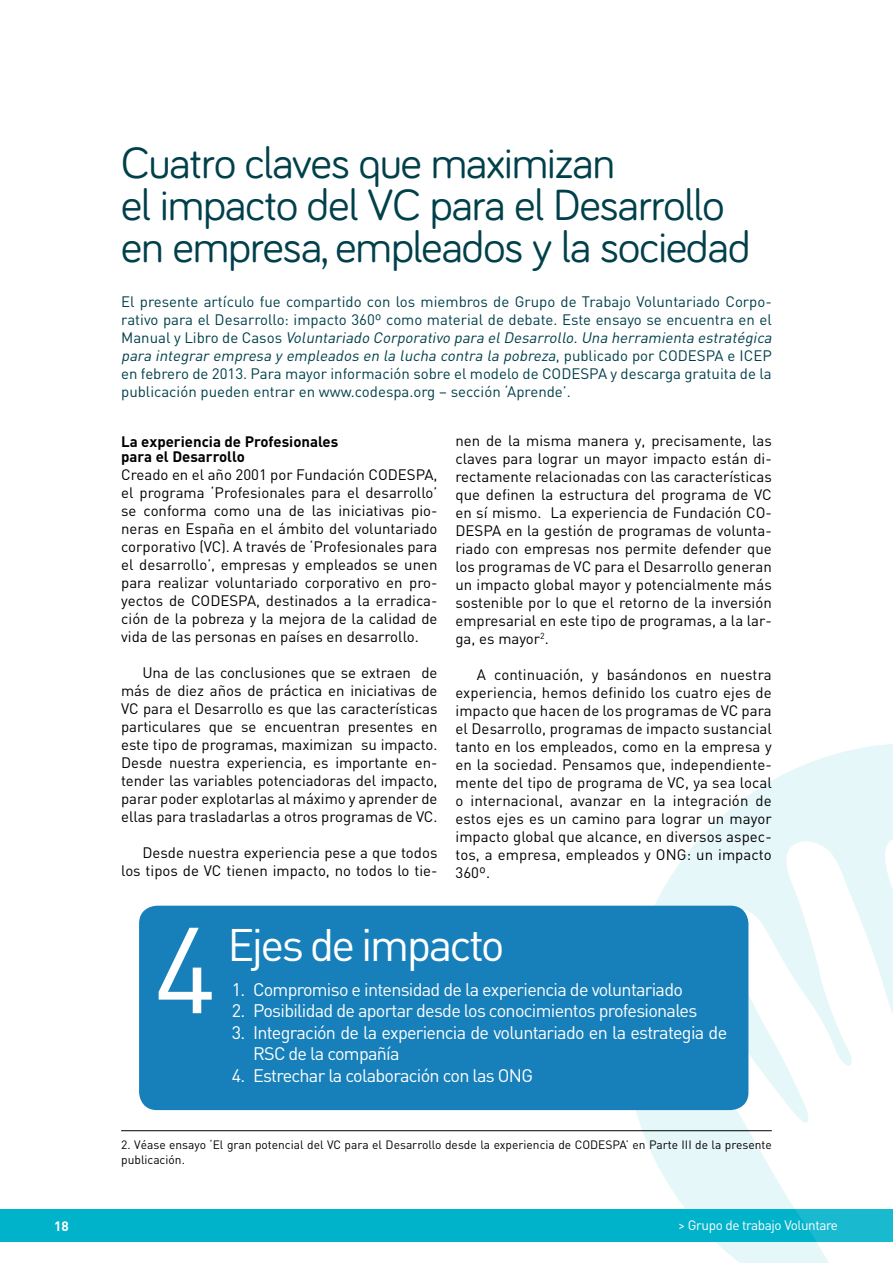
<style>
.page{position:relative;width:893px;height:1263px;background:#fff}
.page>*{position:absolute;margin:0;border:0;box-sizing:border-box;transform-origin:0 0}
.t1{font:120px "DIN";color:#fff}
.t2{font:45px/42px "Bariol";letter-spacing:-.02em;color:#00404a}
.t3{font:45px "DIN";letter-spacing:-.06em;color:#fff}
.t4{font:18px/21.6px "DIN";letter-spacing:-.04em;color:#fff}
.t5{font:15px/18px "DIN";color:#000;text-align:justify}
.t6{font:15px/18px "DIN";color:#00404a}
.t7{font:700 15px/15.8px "DIN";color:#000}
.t8{font:13.5px "DIN";letter-spacing:-.03em;color:#fff}
.t9{font:700 13.5px "DIN";color:#fff}
.t10{font:12px/14.4px "DIN";color:#000}
.s1{font-style:italic}
</style>
<div class="page">
<div style="left:0;top:1209px;width:893px;height:33px;background:#00b3cb"></div>
<svg style="left:625px;top:744px;width:268px;height:465px"></svg>
<svg style="left:703px;top:833px;width:190px;height:430px"></svg>
<div style="left:139px;top:906px;width:609px;height:204px;background:#1780ba;border-radius:18px"></div>
<hr style="left:121px;top:1130px;width:651px;height:1px;background:#000">
<h2 class="t2" style="left:121px;top:140px;width:631px">Cuatro claves que maximizan<br>el impacto del VC para el Desarrollo en empresa, empleados y la sociedad</h2>
<p class="t6" style="left:121px;top:293px;width:655px">El presente artículo fue compartido con los miembros de Grupo de Trabajo Voluntariado Corpo&shy;rativo para el Desarrollo: impacto 360º como material de debate. Este ensayo se encuentra en el M a n u a l y L i b ro d e C a s o s <span class="s1">Voluntariado Corporativo para elDesarrollo.Una herramienta estratégica para integrar empresa y empleados en la lucha contra la pobreza</span>, p u b l i c a d o p o r C O D E S PA e I C E P en febrero de 2013. Para mayor información sobre el modelo de CODESPA y descarga gratuita de la publicación pueden entrar en www.codespa.org – sección ‘Aprende’.</p>
<p class="t7" style="left:121px;top:433px;width:219px">La experiencia de Profesionales para el Desarrollo</p>
<p class="t5" style="left:121px;top:466px;width:318px">Creado en el año 2001 por Fundación CODESPA, el programa ‘Profesionales para el desarrollo’ se conforma como una de las iniciativas pio&shy;neras en España en el ámbito del voluntariado corporativo (VC). A través de ‘Profesionales para el desarrollo’, empresas y empleados se unen para realizar voluntariado corporativo en pro&shy;yectos de CODESPA, destinados a la erradica&shy;ción de la pobreza y la mejora de la calidad de vida de las personas en países en desarrollo.</p>
<p class="t5" style="left:121px;top:664px;width:318px;text-indent:21px">Una de las conclusiones que se extraen de más de diez años de práctica en iniciativas de VC para el Desarrollo es que las características particulares que se encuentran presentes en este tipo de programas, maximizan su impacto.<br>Desde nuestra experiencia, es importante en&shy;tender las variables potenciadoras del impacto, parar poder explotarlas al máximo y aprender de ellas para trasladarlas a otros programas de VC.</p>
<p class="t5" style="left:121px;top:844px;width:318px;text-align:right">Desde nuestra experiencia pese a que todos los tipos de VC tienen impacto, no todos lo tie-</p>
<p class="t5" style="left:455px;top:431px;width:318px">nen de la misma manera y, precisamente, las claves para lograr un mayor impacto están di&shy;rectamente relacionadas con las características que definen la estructura del programa de VC en sí mismo. La experiencia de Fundación CO-DESPA en la gestión de programas de volunta&shy;riado con empresas nos permite defender que los programas de VC para el Desarrollo generan un impacto global mayor y potencialmente más sostenible por lo que el retorno de la inversión empresarial en este tipo de programas, a la lar&shy;ga, es mayor<sup>2</sup>.</p>
<p class="t5" style="left:455px;top:665px;width:318px;text-indent:21px">A continuación, y basándonos en nuestra experiencia, hemos definido los cuatro ejes de impacto que hacen de los programas de VC para el Desarrollo, programas de impacto sustancial tanto en los empleados, como en la empresa y en la sociedad. Pensamos que, independiente&shy;mente del tipo de programa de VC, ya sea local o internacional, avanzar en la integración de estos ejes es un camino para lograr un mayor impacto global que alcance, en diversos aspec&shy;tos, a empresa, empleados y ONG: un impacto 360º.</p>
<h1 class="t1" style="left:154px;top:902px;width:64px">4</h1>
<h2 class="t3" style="left:228px;top:919px;width:279px">Ejes de impacto</h2>
<p class="t4" style="left:232px;top:978px;width:453px">1. Compromiso e intensidad de la experiencia de voluntariado</p>
<p class="t4" style="left:232px;top:1000px;width:467px">2. Posibilidad de aportar desde los conocimientos profesionales</p>
<p class="t4" style="left:253px;top:1022px;width:476px;text-indent:-21px">3. Integración de la experiencia de voluntariado en la estrategia de<br>RSC de la compañía</p>
<p class="t4" style="left:232px;top:1065px;width:303px">4. Estrechar la colaboración con las ONG</p>
<p class="t10" style="left:121px;top:1138px;width:652px">2. Véase ensayo ‘El gran potencial del VC para el Desarrollo desde la experiencia de CODESPA’ en Parte III de la presente publicación.</p>
<p class="t9" style="left:54px;top:1217px;width:16px">18</p>
<p class="t8" style="left:678px;top:1217px;width:161px">&gt; Grupo de trabajo Voluntare</p>
</div>
